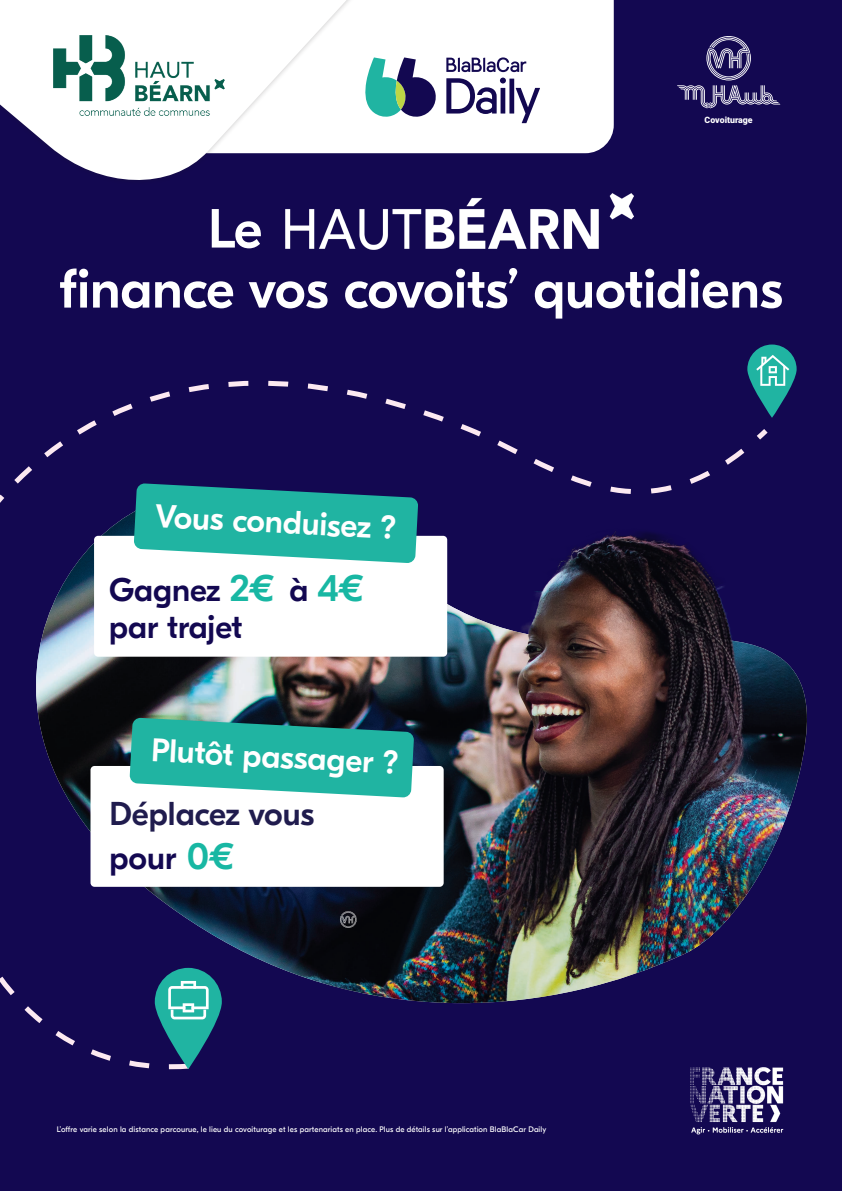
<style>
.page{position:relative;width:842px;height:1191px;background:#130851}
.page>*{position:absolute;margin:0;border:0;box-sizing:border-box;transform-origin:0 0}
.t1{font:500 55px "GT Eesti Pro Display";color:#fff}
.t2{font:500 33px/44.1px "GT Eesti Pro Display";color:#201c4e}
.t3{font:500 32.7px "GT Eesti Pro Display";color:#fff}
.t4{font:500 32.7px/37.2px "GT Eesti Pro Display";color:#130851}
.t5{font:900 8.8px "Roboto";color:#fff}
.t6{font:8px "GT Eesti Pro Display";letter-spacing:.01em;color:#fff}
.s1{font-size:38.4px;color:#18b7a3}
.s2{color:#130851}
.s3{font-size:38px;color:#18b7a3}
</style>
<div class="page">
<img style="left:36px;top:575px;width:771px;height:429px">
<svg style="left:112px;top:380px;width:332px;height:40px"></svg>
<svg style="left:0;top:420px;width:768px;height:155px"></svg>
<svg style="left:747px;top:344px;width:50px;height:74px;fill:#20b4a2"></svg>
<svg style="left:756px;top:355px;width:33px;height:31px"></svg>
<svg style="left:0;top:903px;width:222px;height:167px"></svg>
<div style="left:94px;top:536px;width:353px;height:120px;background:#fff;border-radius:4px"></div>
<svg style="left:134px;top:483px;width:284px;height:80px"></svg>
<div style="left:91px;top:766px;width:353px;height:120px;background:#fff;border-radius:4px"></div>
<svg style="left:130px;top:717px;width:284px;height:80px;background:#34ada0"></svg>
<img style="left:285px;top:193px;width:349px;height:56px">
<img style="left:690px;top:1067px;width:94px;height:67px">
<div style="left:507px;top:0;width:107px;height:153px;background:#fff"></div>
<svg style="left:0;top:0;width:507px;height:180px;fill:#fff"></svg>
<svg style="left:365px;top:57px;width:72px;height:60px"></svg>
<svg style="left:446px;top:78px;width:94px;height:45px"></svg>
<svg style="left:446px;top:57px;width:80px;height:15px"></svg>
<img style="left:53px;top:35px;width:172px;height:80px">
<svg style="left:340px;top:911px;width:17px;height:17px"></svg>
<svg style="left:677px;top:36px;width:103px;height:72px"></svg>
<h1 class="t1" style="left:208px;top:199px;width:56px">Le</h1>
<p class="t5" style="left:705px;top:114px;width:50px">Covoiturage</p>
<h1 class="t1" style="left:59px;top:259px;width:725px">finance vos covoits’ quotidiens</h1>
<h3 class="t3" style="left:156px;top:498px;width:243px;rotate:3deg">Vous conduisez ?</h3>
<h3 class="t4" style="left:109px;top:572px;width:257px">Gagnez <span class="s1">2€</span> à <span class="s1">4€ </span>par trajet</h3>
<h3 class="t3" style="left:152px;top:732px;width:249px;rotate:3deg">Plutôt passager ?</h3>
<h2 class="t2" style="left:109px;top:792px;width:206px">Déplacez vous <span class="s2">pour</span> <span class="s3">0€</span></h2>
<p class="t6" style="left:57px;top:1124px;width:491px">L’offre varie selon la distance parcourue, le lieu du covoiturage et les partenariats en place. Plus de détails sur l’application BlaBlaCar Daily</p>
</div>
